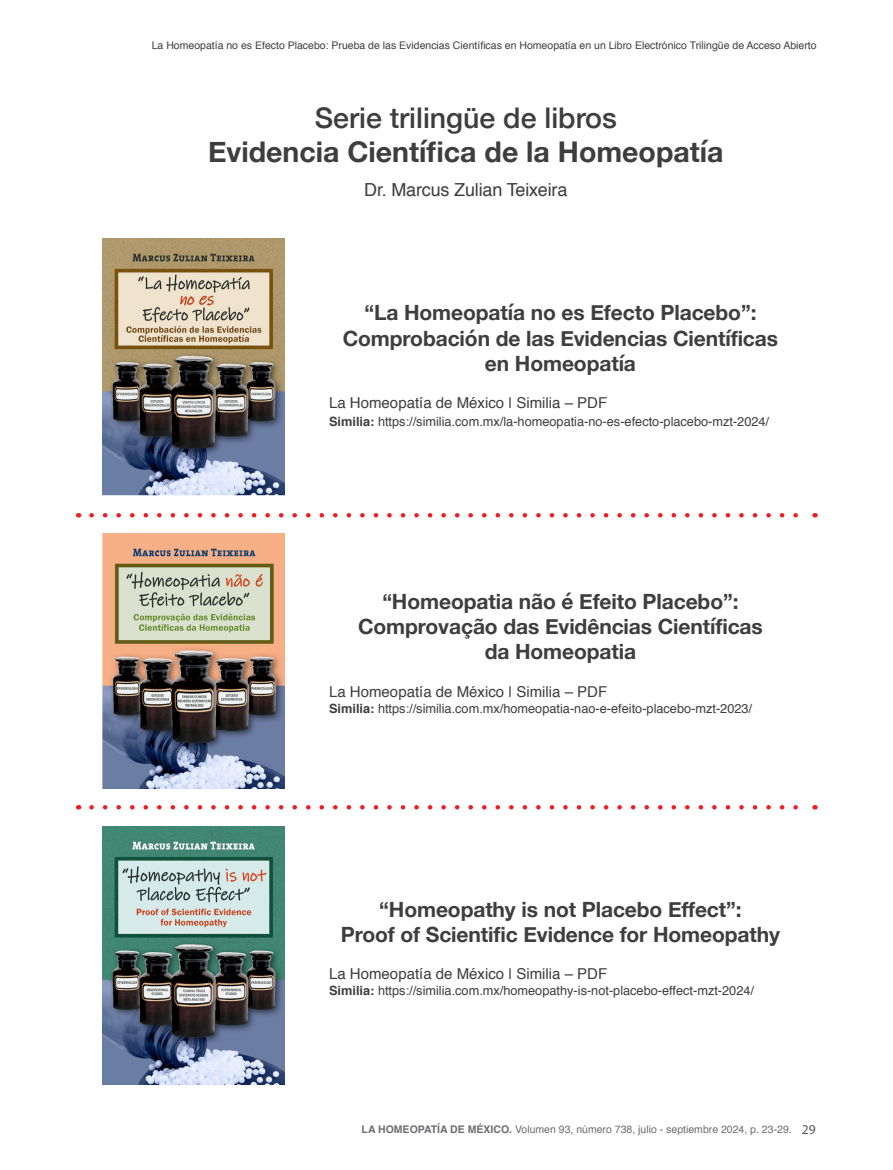
<style>
.page{position:relative;width:893px;height:1170px;background:#fff}
.page>*{position:absolute;margin:0;border:0;box-sizing:border-box;transform-origin:0 0}
.t1{font:700 28.5px "Helvetica Neue";color:#3e3e3f}
.t2{font:500 28.5px "Helvetica Neue";color:#3e3e3f}
.t3{font:700 21px/25.2px "Helvetica Neue";letter-spacing:-.005em;color:#3e3e3f;text-align:center}
.t4{font:18px "Helvetica";letter-spacing:-.01em;color:#3e3e3f}
.t5{font:15px "Helvetica";color:#3e3e3f}
.t6{font:12.75px "Helvetica";color:#3e3e3f}
.t7{font:10.5px "Helvetica";color:#3e3e3f}
.t8{font:10.5px "Helvetica";color:#6c6d70}
.s1{font-weight:700}
.s2{font-family:"Myriad Pro";font-size:13.5px;color:#57585a}
</style>
<div class="page">
<img style="left:103px;top:533px;width:182px;height:255px">
<img style="left:103px;top:826px;width:182px;height:258px">
<img style="left:103px;top:238px;width:181px;height:257px">
<svg style="left:92px;top:513px;width:706px;height:4px"></svg>
<svg style="left:92px;top:805px;width:706px;height:4px"></svg>
<p class="t7" style="left:152px;top:37px;width:666px">La Homeopatía no es Efecto Placebo: Prueba de las Evidencias Científicas en Homeopatía en un Libro Electrónico Trilingüe de Acceso Abierto</p>
<p class="t2" style="left:315px;top:95px;width:304px">Serie trilingüe de libros</p>
<p class="t1" style="left:208px;top:129px;width:517px">Evidencia Científica de la Homeopatía</p>
<p class="t4" style="left:364px;top:176px;width:205px">Dr. Marcus Zulian Teixeira</p>
<p class="t3" style="left:364px;top:301px;width:394px">“La Homeopatía no es Efecto Placebo”:</p>
<p class="t3" style="left:343px;top:326px;width:437px">Comprobación de las Evidencias Científicas en Homeopatía</p>
<p class="t5" style="left:329px;top:391px;width:280px">La Homeopatía de México | Similia – PDF</p>
<p class="t6" style="left:329px;top:412px;width:442px"><span class="s1">Similia:</span> https://similia.com.mx/la-homeopatia-no-es-efecto-placebo-mzt-2024/</p>
<p class="t3" style="left:382px;top:589px;width:358px">“Homeopatia não é Efeito Placebo”:</p>
<p class="t3" style="left:358px;top:614px;width:406px">Comprovação das Evidências Científicas</p>
<p class="t3" style="left:485px;top:639px;width:153px">da Homeopatia</p>
<p class="t5" style="left:329px;top:679px;width:280px">La Homeopatía de México | Similia – PDF</p>
<p class="t6" style="left:329px;top:698px;width:425px"><span class="s1">Similia:</span> https://similia.com.mx/homeopatia-nao-e-efeito-placebo-mzt-2023/</p>
<p class="t3" style="left:379px;top:897px;width:364px">“Homeopathy is not Placebo Effect”:</p>
<p class="t3" style="left:341px;top:922px;width:441px">Proof of Scientific Evidence for Homeopathy</p>
<p class="t5" style="left:329px;top:962px;width:280px">La Homeopatía de México | Similia – PDF</p>
<p class="t6" style="left:329px;top:980px;width:426px"><span class="s1">Similia:</span> https://similia.com.mx/homeopathy-is-not-placebo-effect-mzt-2024/</p>
<p class="t8" style="left:362px;top:1120px;width:455px"><span class="s1">LA HOMEOPATÍA DE MÉXICO.</span> Volumen 93, número 738, julio - septiembre 2024, p. 23-29. <span class="s2">29</span></p>
</div>
